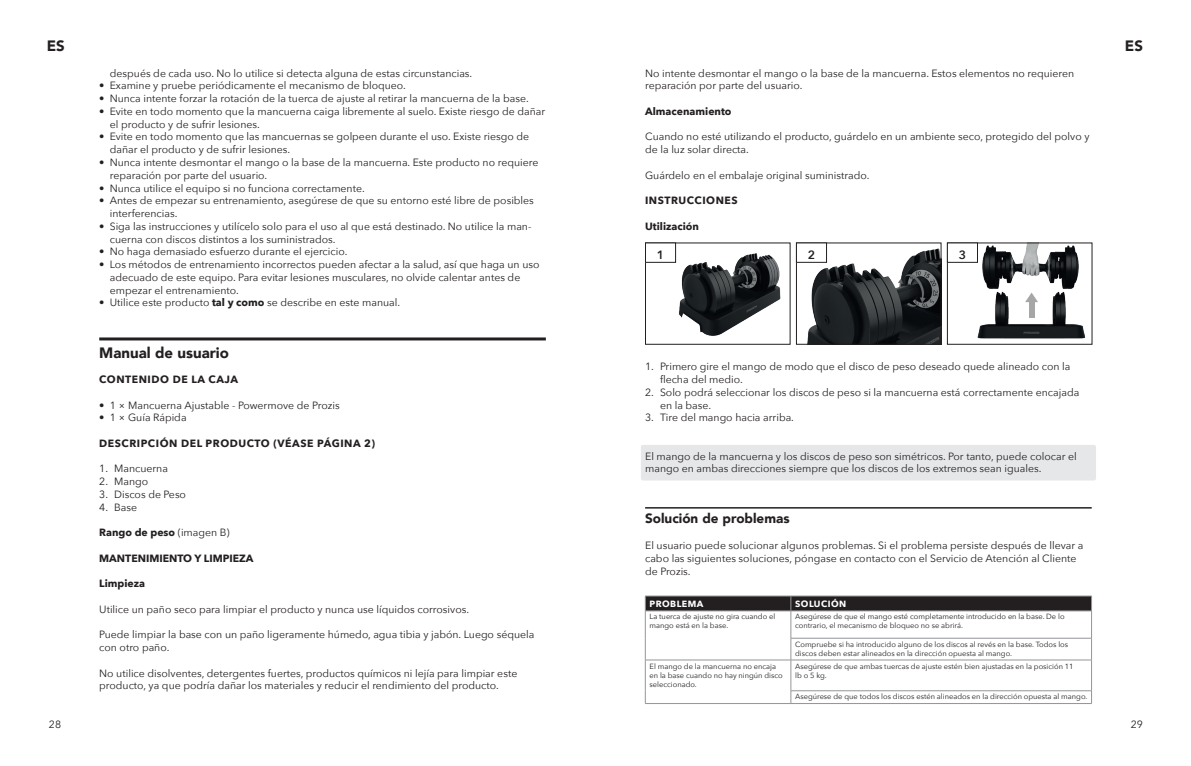
<style>
.page{position:relative;width:1191px;height:766px;background:#fff}
.page>*{position:absolute;margin:0;border:0;box-sizing:border-box;transform-origin:0 0}
.t1{font:900 15px "Avenir";color:#231f20}
.t2{font:900 13.5px "Avenir";color:#231f20}
.t3{font:600 12px "Avenir Next";color:#231f20}
.t4{font:10.5px/12.8px "Avenir Next";color:#231f20}
.t5{font:700 10.5px "Avenir Next";color:#231f20}
.t6{font:700 10.5px "Avenir Next";letter-spacing:.05em;color:#231f20}
.t7{font:700 9px "Avenir Next";letter-spacing:.05em;color:#fff}
.t8{font:7.5px/9px "Avenir Next";color:#231f20}
.s1{font-weight:700}
.s2{font-weight:400}
</style>
<div class="page">
<img style="left:676px;top:244px;width:105px;height:92px">
<div style="left:645px;top:242px;width:31px;height:21px;border:1px solid #231f20"></div>
<img style="left:807px;top:248px;width:132px;height:94px">
<div style="left:796px;top:242px;width:145px;height:102px;border:1px solid #231f20"></div>
<div style="left:796px;top:243px;width:30px;height:19px;background:#fff"></div>
<div style="left:796px;top:242px;width:31px;height:21px;border:1px solid #231f20"></div>
<img style="left:977px;top:244px;width:108px;height:95px">
<div style="left:947px;top:242px;width:31px;height:21px;border:1px solid #231f20"></div>
<hr style="left:99px;top:337px;width:447px;height:3px;background:#231f20">
<div style="left:641px;top:445px;width:455px;height:35px;background:#e6e7e9;border-radius:2px"></div>
<hr style="left:645px;top:507px;width:446px;height:1px;background:#231f20">
<hr style="left:645px;top:595px;width:146px;height:1px;background:#939598">
<hr style="left:791px;top:595px;width:300px;height:1px;background:#939598">
<svg style="left:645px;top:690px;width:1px;height:13px"></svg>
<hr style="left:645px;top:703px;width:146px;height:1px;background:#939598">
<hr style="left:645px;top:659px;width:146px;height:1px;background:#939598">
<hr style="left:645px;top:660px;width:1px;height:30px;background:#939598">
<hr style="left:790px;top:660px;width:1px;height:30px;background:#939598">
<svg style="left:645px;top:596px;width:447px;height:63px"></svg>
<hr style="left:791px;top:659px;width:300px;height:1px;background:#939598">
<hr style="left:1091px;top:660px;width:1px;height:30px;background:#939598">
<hr style="left:790px;top:690px;width:301px;height:1px;background:#939598">
<svg style="left:790px;top:690px;width:1px;height:13px"></svg>
<svg style="left:1091px;top:690px;width:1px;height:13px"></svg>
<hr style="left:791px;top:703px;width:300px;height:1px;background:#939598">
<div style="left:1028px;top:299px;width:6px;height:19px;background:#a7a6a6"></div>
<svg style="left:1025px;top:292px;width:13px;height:10px"></svg>
<h1 class="t1" style="left:47px;top:33px;width:20px">ES</h1>
<h1 class="t1" style="left:1125px;top:33px;width:20px">ES</h1>
<p class="t4" style="left:110px;top:66px;width:364px">después de cada uso. No lo utilice si detecta alguna de estas circunstancias.</p>
<p class="t4" style="left:99px;top:79px;width:308px">• Examine y pruebe periódicamente el mecanismo de bloqueo.</p>
<p class="t4" style="left:99px;top:92px;width:431px">• Nunca intente forzar la rotación de la tuerca de ajuste al retirar la mancuerna de la base.</p>
<p class="t4" style="left:110px;top:104px;width:437px;text-indent:-11px">• Evite en todo momento que la mancuerna caiga libremente al suelo. Existe riesgo de dañar el producto y de sufrir lesiones.</p>
<p class="t4" style="left:110px;top:130px;width:421px;text-indent:-11px">• Evite en todo momento que las mancuernas se golpeen durante el uso. Existe riesgo de dañar el producto y de sufrir lesiones.</p>
<p class="t4" style="left:110px;top:155px;width:430px;text-indent:-11px">• Nunca intente desmontar el mango o la base de la mancuerna. Este producto no requiere reparación por parte del usuario.</p>
<p class="t4" style="left:99px;top:181px;width:267px">• Nunca utilice el equipo si no funciona correctamente.</p>
<p class="t4" style="left:110px;top:194px;width:425px;text-indent:-11px">• Antes de empezar su entrenamiento, asegúrese de que su entorno esté libre de posibles interferencias.</p>
<p class="t4" style="left:110px;top:219px;width:423px;text-indent:-11px">• Siga las instrucciones y utilícelo solo para el uso al que está destinado. No utilice la man&shy;cuerna con discos distintos a los suministrados.</p>
<p class="t4" style="left:99px;top:245px;width:250px">• No haga demasiado esfuerzo durante el ejercicio.</p>
<p class="t4" style="left:110px;top:257px;width:431px;text-indent:-11px">• Los métodos de entrenamiento incorrectos pueden afectar a la salud, así que haga un uso adecuado de este equipo. Para evitar lesiones musculares, no olvide calentar antes de empezar el entrenamiento.</p>
<p class="t4" style="left:99px;top:296px;width:302px">• Utilice este producto <span class="s1">tal y como</span> se describe en este manual.</p>
<h1 class="t1" style="left:99px;top:339px;width:131px">Manual de usuario</h1>
<p class="t6" style="left:99px;top:370px;width:140px">CONTENIDO DE LA CAJA</p>
<p class="t4" style="left:99px;top:398px;width:242px">• 1 × Mancuerna Ajustable - Powermove de Prozis</p>
<p class="t4" style="left:99px;top:411px;width:89px">• 1 × Guía Rápida</p>
<p class="t6" style="left:99px;top:434px;width:277px">DESCRIPCIÓN DEL PRODUCTO (VÉASE PÁGINA 2)</p>
<p class="t4" style="left:99px;top:462px;width:70px">1. Mancuerna</p>
<p class="t4" style="left:99px;top:474px;width:50px">2. Mango</p>
<p class="t4" style="left:99px;top:487px;width:88px">3. Discos de Peso</p>
<p class="t4" style="left:99px;top:500px;width:39px">4. Base</p>
<p class="t5" style="left:99px;top:523px;width:132px">Rango de peso <span class="s2">(imagen B)</span></p>
<p class="t5" style="left:99px;top:549px;width:156px">MANTENIMIENTO Y LIMPIEZA</p>
<p class="t5" style="left:99px;top:574px;width:47px">Limpieza</p>
<p class="t4" style="left:99px;top:602px;width:371px">Utilice un paño seco para limpiar el producto y nunca use líquidos corrosivos.</p>
<p class="t4" style="left:99px;top:627px;width:437px">Puede limpiar la base con un paño ligeramente húmedo, agua tibia y jabón. Luego séquela con otro paño.</p>
<p class="t4" style="left:99px;top:666px;width:419px">No utilice disolventes, detergentes fuertes, productos químicos ni lejía para limpiar este producto, ya que podría dañar los materiales y reducir el rendimiento del producto.</p>
<p class="t4" style="left:645px;top:66px;width:430px">No intente desmontar el mango o la base de la mancuerna. Estos elementos no requieren reparación por parte del usuario.</p>
<p class="t5" style="left:645px;top:102px;width:88px">Almacenamiento</p>
<p class="t4" style="left:645px;top:130px;width:446px">Cuando no esté utilizando el producto, guárdelo en un ambiente seco, protegido del polvo y de la luz solar directa.</p>
<p class="t4" style="left:645px;top:168px;width:226px">Guárdelo en el embalaje original suministrado.</p>
<p class="t6" style="left:645px;top:191px;width:94px">INSTRUCCIONES</p>
<p class="t5" style="left:645px;top:217px;width:55px">Utilización</p>
<p class="t3" style="left:657px;top:244px;width:9px">1</p>
<p class="t3" style="left:808px;top:244px;width:9px">2</p>
<p class="t3" style="left:958px;top:244px;width:9px">3</p>
<p class="t4" style="left:660px;top:359px;width:412px;text-indent:-15px">1. Primero gire el mango de modo que el disco de peso deseado quede alineado con la flecha del medio.</p>
<p class="t4" style="left:660px;top:385px;width:421px;text-indent:-15px">2. Solo podrá seleccionar los discos de peso si la mancuerna está correctamente encajada en la base.</p>
<p class="t4" style="left:645px;top:411px;width:150px">3. Tire del mango hacia arriba.</p>
<p class="t4" style="left:645px;top:449px;width:433px">El mango de la mancuerna y los discos de peso son simétricos. Por tanto, puede colocar el mango en ambas direcciones siempre que los discos de los extremos sean iguales.</p>
<p class="t2" style="left:645px;top:507px;width:146px">Solución de problemas</p>
<p class="t4" style="left:645px;top:538px;width:440px">El usuario puede solucionar algunos problemas. Si el problema persiste después de llevar a cabo las siguientes soluciones, póngase en contacto con el Servicio de Atención al Cliente de Prozis.</p>
<p class="t7" style="left:649px;top:595px;width:55px">PROBLEMA</p>
<p class="t7" style="left:795px;top:595px;width:53px">SOLUCIÓN</p>
<p class="t8" style="left:649px;top:611px;width:127px">La tuerca de ajuste no gira cuando el mango está en la base.</p>
<p class="t8" style="left:795px;top:611px;width:271px">Asegúrese de que el mango esté completamente introducido en la base. De lo contrario, el mecanismo de bloqueo no se abrirá.</p>
<p class="t8" style="left:795px;top:639px;width:274px">Compruebe si ha introducido alguno de los discos al revés en la base. Todos los discos deben estar alineados en la dirección opuesta al mango.</p>
<p class="t8" style="left:649px;top:661px;width:135px">El mango de la mancuerna no encaja en la base cuando no hay ningún disco seleccionado.</p>
<p class="t8" style="left:795px;top:661px;width:280px">Asegúrese de que ambas tuercas de ajuste estén bien ajustadas en la posición 11 lb o 5 kg.</p>
<p class="t8" style="left:795px;top:691px;width:294px">Asegúrese de que todos los discos estén alineados en la dirección opuesta al mango.</p>
<p class="t4" style="left:49px;top:717px;width:14px">28</p>
<p class="t4" style="left:1130px;top:717px;width:14px">29</p>
</div>
